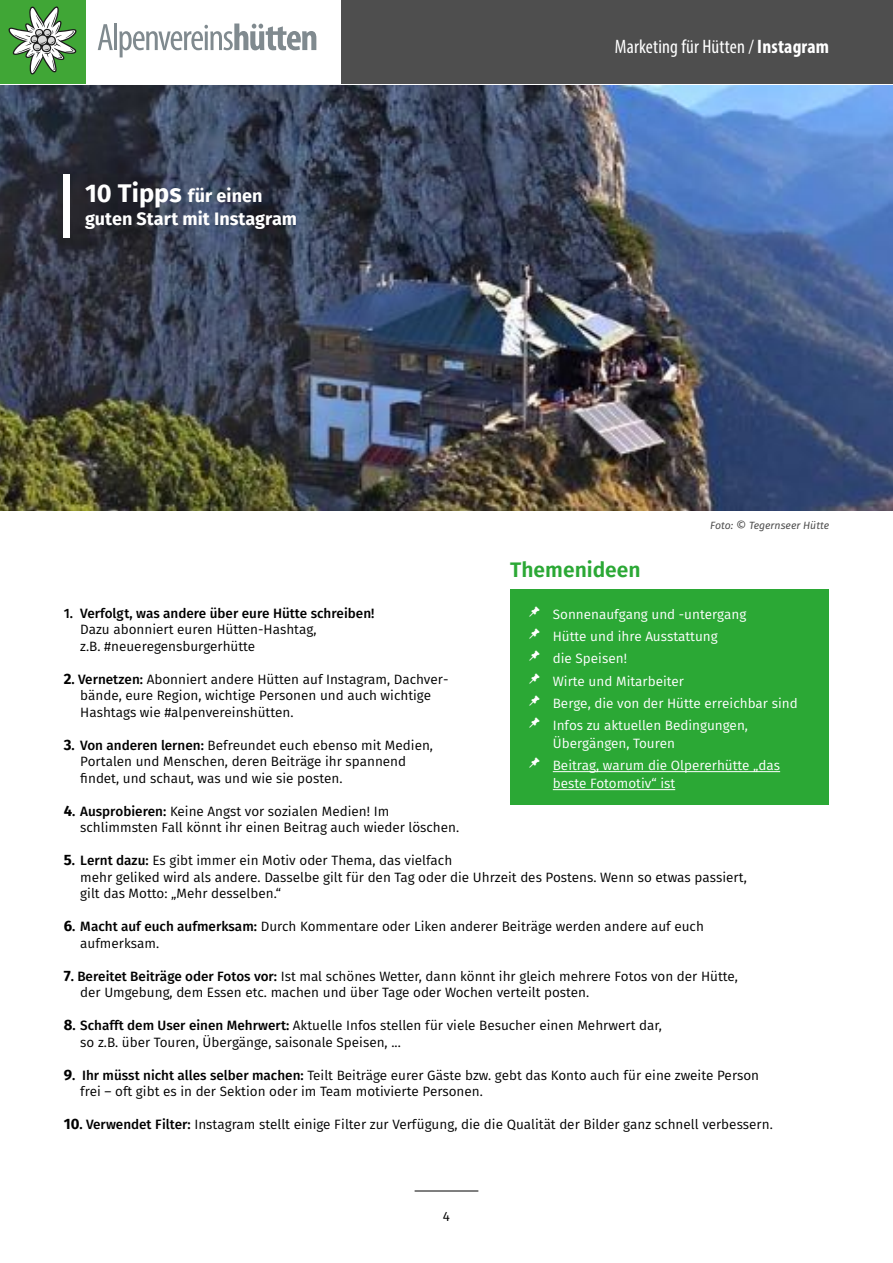
<style>
.page{position:relative;width:893px;height:1263px;background:#fff}
.page>*{position:absolute;margin:0;border:0;box-sizing:border-box;transform-origin:0 0}
.t1{font:600 21px "Fira Sans";color:#2ba835}
.t2{font:condensed 19.5px "Myriad Pro";letter-spacing:.01em;color:#fff}
.t3{font:700 18px/22.5px "Fira Sans";color:#fff}
.t4{font:13.5px/16.5px "Fira Sans";color:#000}
.t5{font:13.5px/22.2px "Fira Sans";color:#fff}
.t6{font:500 13.5px "Fira Sans";color:#000}
.t7{font:italic 10.5px "Fira Sans";color:#4e4e4e}
.s1{font-size:25.5px}
.s2{font-weight:700}
.s3{font-size:12.75px}
.s4{font-weight:700;font-size:15px}
.s5{font-weight:600}
.s6{font-weight:500}
</style>
<div class="page">
<hr style="left:415px;top:1191px;width:63px;height:1px;background:#000">
<div style="left:0;top:0;width:893px;height:84px;background:#4e4e4e"></div>
<div style="left:0;top:0;width:340px;height:83px;background:#fff"></div>
<div style="left:0;top:0;width:85px;height:83px;background:#40a636"></div>
<svg style="left:8px;top:6px;width:69px;height:69px"></svg>
<svg style="left:98px;top:24px;width:15px;height:26px"></svg>
<hr style="left:114px;top:24px;width:3px;height:26px;background:#808a8f">
<svg style="left:119px;top:24px;width:197px;height:33px"></svg>
<div style="left:510px;top:589px;width:319px;height:216px;background:#2ba835"></div>
<hr style="left:553px;top:771px;width:227px;height:1px;background:#fff">
<hr style="left:553px;top:789px;width:122px;height:1px;background:#fff">
<img style="left:0;top:85px;width:893px;height:425px">
<div style="left:64px;top:174px;width:6px;height:64px;background:#fff"></div>
<h3 class="t3" style="left:85px;top:186px;width:214px"><span class="s1">10 Tipps</span> für einen guten Start mit Instagram</h3>
<h2 class="t2" style="left:615px;top:35px;width:216px">Marketing für Hütten / <span class="s2">Instagram</span></h2>
<h1 class="t1" style="left:510px;top:555px;width:132px">Themenideen</h1>
<p class="t7" style="left:710px;top:518px;width:120px">Foto: <span class="s3">©</span> Tegernseer Hütte</p>
<p class="t6" style="left:64px;top:604px;width:312px">1. Verfolgt, was andere über eure Hütte schreiben!</p>
<p class="t4" style="left:80px;top:622px;width:238px">Dazu abonniert euren Hütten-Hashtag, z.B. #neueregensburgerhütte</p>
<p class="t4" style="left:80px;top:672px;width:370px;text-indent:-17px"><span class="s4">2</span><span class="s5">.</span> <span class="s6">Vernetzen:</span> Abonniert andere Hütten auf Instagram, Dachver&shy;bände, eure Region, wichtige Personen und auch wichtige<br>Hashtags wie #alpenvereinshütten.</p>
<p class="t4" style="left:80px;top:738px;width:354px;text-indent:-16px"><span class="s4">3</span><span class="s5">.</span> <span class="s6">Von anderen lernen:</span> Befreundet euch ebenso mit Medien,<br>Portalen und Menschen, deren Beiträge ihr spannend findet, und schaut, was und wie sie posten.</p>
<p class="t4" style="left:80px;top:804px;width:380px;text-indent:-16px"><span class="s4">4</span><span class="s5">.</span> <span class="s6">Ausprobieren:</span> Keine Angst vor sozialen Medien! Im schlimmsten Fall könnt ihr einen Beitrag auch wieder löschen.</p>
<p class="t4" style="left:80px;top:853px;width:668px;text-indent:-17px"><span class="s4">5</span><span class="s5">.</span> <span class="s6">Lernt dazu:</span> Es gibt immer ein Motiv oder Thema, das vielfach<br>mehr geliked wird als andere. Dasselbe gilt für den Tag oder die Uhrzeit des Postens. Wenn so etwas passiert, gilt das Motto: „Mehr desselben.“</p>
<p class="t4" style="left:80px;top:919px;width:625px;text-indent:-17px"><span class="s4">6</span><span class="s5">.</span> <span class="s6">Macht auf euch aufmerksam:</span> Durch Kommentare oder Liken anderer Beiträge werden andere auf euch aufmerksam.</p>
<p class="t4" style="left:80px;top:969px;width:659px;text-indent:-16px"><span class="s4">7</span><span class="s5">.</span> <span class="s6">Bereitet Beiträge oder Fotos vor:</span> Ist mal schönes Wetter, dann könnt ihr gleich mehrere Fotos von der Hütte, der Umgebung, dem Essen etc. machen und über Tage oder Wochen verteilt posten.</p>
<p class="t4" style="left:80px;top:1018px;width:583px;text-indent:-17px"><span class="s4">8</span><span class="s5">.</span> <span class="s6">Schafft dem User einen Mehrwert:</span> Aktuelle Infos stellen für viele Besucher einen Mehrwert dar, so z.B. über Touren, Übergänge, saisonale Speisen, ...</p>
<p class="t4" style="left:80px;top:1068px;width:680px;text-indent:-16px"><span class="s4">9</span><span class="s5">.</span> <span class="s6">Ihr müsst nicht alles selber machen:</span> Teilt Beiträge eurer Gäste bzw. gebt das Konto auch für eine zweite Person frei – oft gibt es in der Sektion oder im Team motivierte Personen.</p>
<p class="t4" style="left:64px;top:1117px;width:711px"><span class="s4">10</span><span class="s5">.</span> <span class="s6">Verwendet Filter:</span> Instagram stellt einige Filter zur Verfügung, die die Qualität der Bilder ganz schnell verbessern.</p>
<p class="t5" style="left:553px;top:604px;width:246px">Sonnenaufgang und -untergang<br>Hütte und ihre Ausstattung<br>die Speisen!<br>Wirte und Mitarbeiter<br>Berge, die von der Hütte erreichbar sind<br>Infos zu aktuellen Bedingungen,</p>
<p class="t5" style="left:553px;top:733px;width:229px">Übergängen, Touren<br>Beitrag, warum die Olpererhütte „das</p>
<p class="t5" style="left:553px;top:773px;width:124px">beste Fotomotiv“ ist</p>
<p class="t4" style="left:443px;top:1208px;width:9px">4</p>
</div>
